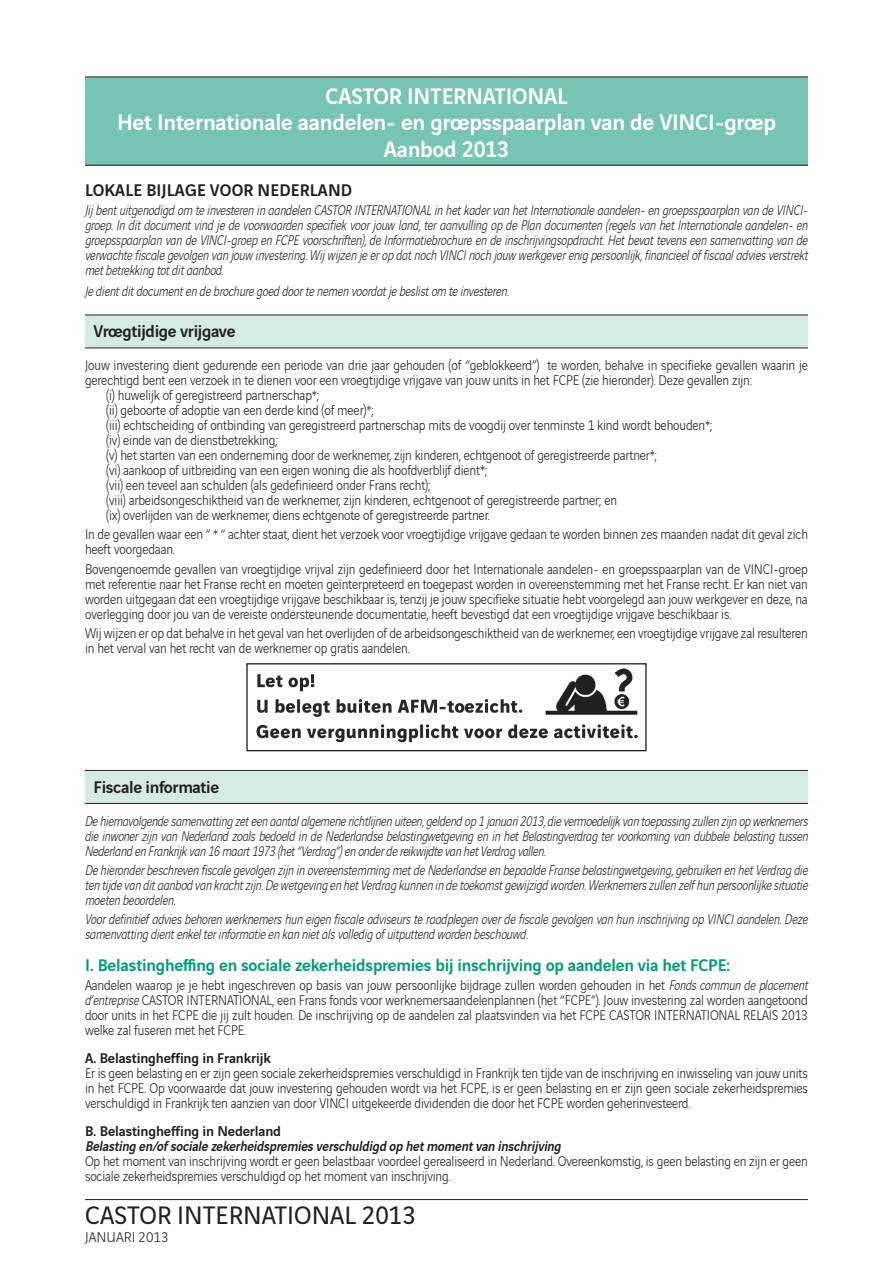
<style>
.page{position:relative;width:893px;height:1263px;background:#fff}
.page>*{position:absolute;margin:0;border:0;box-sizing:border-box;transform-origin:0 0}
.t1{font:27px "Vinci Sans";color:#231f20}
.t2{font:500 24px/26.4px "Vinci Sans";letter-spacing:-.01em;color:#fff;text-align:center}
.t3{font:500 18px "Vinci Sans";letter-spacing:-.01em;color:#009b7a}
.t4{font:500 18px "Vinci Sans";letter-spacing:-.02em;color:#231f20}
.t5{font:500 18px "Vinci Sans";letter-spacing:.01em;color:#231f20}
.t6{font:300 15px/15px "Vinci Sans";letter-spacing:-.01em;color:#231f20;scale:.9 1}
.t7{font:italic 300 15px/15px "Vinci Sans";letter-spacing:-.01em;color:#231f20;text-align:justify;scale:.9 1}
.t8{font:italic 500 15px "Vinci Sans";color:#231f20;scale:.9 1}
.t9{font:500 15px "Vinci Sans";letter-spacing:-.01em;color:#231f20}
.t10{font:300 15px "Vinci Sans";letter-spacing:-.01em;color:#231f20}
.s1{font-style:italic}
</style>
<div class="page">
<hr style="left:85px;top:1199px;width:723px;height:1px;background:#231f20">
<div style="left:85px;top:77px;width:723px;height:88px;background:#77c3b4"></div>
<hr style="left:85px;top:77px;width:723px;height:1px;background:#231f20">
<hr style="left:85px;top:165px;width:723px;height:1px;background:#231f20">
<div style="left:85px;top:315px;width:723px;height:33px;background:#d4eae5"></div>
<hr style="left:85px;top:315px;width:723px;height:1px;background:#231f20">
<hr style="left:85px;top:348px;width:723px;height:1px;background:#231f20">
<img style="left:256px;top:668px;width:382px;height:75px">
<div style="left:246px;top:663px;width:401px;height:88px;border:1px solid #231f20"></div>
<div style="left:85px;top:770px;width:723px;height:33px;background:#d4eae5"></div>
<hr style="left:85px;top:770px;width:723px;height:1px;background:#231f20">
<hr style="left:85px;top:803px;width:723px;height:1px;background:#231f20">
<h2 class="t2" style="left:117px;top:81px;width:660px">CASTOR INTERNATIONAL<br>Het Internationale aandelen- en groepsspaarplan van de VINCI-groep<br>Aanbod 2013</h2>
<p class="t5" style="left:85px;top:176px;width:137px">Lokale bijlage voor</p>
<p class="t4" style="left:258px;top:176px;width:44px">Nederlan</p>
<p class="t4" style="left:341px;top:176px;width:13px">d</p>
<p class="t7" style="left:85px;top:201px;width:805px">Jij bent uitgenodigd om te investeren in aandelen CASTOR INTERNATIONAL in het kader van het Internationale aandelen- en groepsspaarplan van de VINCI&shy;groep. In dit document vind je de voorwaarden specifiek voor jouw land, ter aanvulling op de Plan documenten (regels van het Internationale aandelen- en groepsspaarplan van de VINCI-groep en FCPE voorschriften), de Informatiebrochure en de inschrijvingsopdracht. Het bevat tevens een samenvatting van de verwachte fiscale gevolgen van jouw investering. Wij wijzen je er op dat noch VINCI noch jouw werkgever enig persoonlijk, financieel of fiscaal advies verstrekt met betrekking tot dit aanbod.</p>
<p class="t7" style="left:85px;top:282px;width:472px">Je dient dit document en de brochure goed door te nemen voordat je beslist om te investeren.</p>
<p class="t4" style="left:94px;top:317px;width:144px">Vroegtijdige vrijgave</p>
<p class="t6" style="left:85px;top:356px;width:805px">Jouw investering dient gedurende een periode van drie jaar gehouden (of “geblokkeerd”) te worden, behalve in specifieke gevallen waarin je</p>
<p class="t6" style="left:85px;top:371px;width:743px">gerechtigd bent een verzoek in te dienen voor een vroegtijdige vrijgave van jouw units in het FCPE (zie hieronder). Deze gevallen zijn:</p>
<p class="t6" style="left:106px;top:386px;width:238px">(i) huwelijk of geregistreerd partnerschap*;</p>
<p class="t6" style="left:106px;top:401px;width:299px">(ii) geboorte of adoptie van een derde kind (of meer)*;</p>
<p class="t6" style="left:106px;top:416px;width:675px">(iii) echtscheiding of ontbinding van geregistreerd partnerschap mits de voogdij over tenminste 1 kind wordt behouden*;</p>
<p class="t6" style="left:106px;top:431px;width:192px">(iv) einde van de dienstbetrekking;</p>
<p class="t6" style="left:106px;top:446px;width:614px">(v) het starten van een onderneming door de werknemer, zijn kinderen, echtgenoot of geregistreerde partner*;</p>
<p class="t6" style="left:106px;top:461px;width:425px">(vi) aankoop of uitbreiding van een eigen woning die als hoofdverblijf dient*;</p>
<p class="t6" style="left:106px;top:476px;width:362px">(vii) een teveel aan schulden (als gedefinieerd onder Frans recht);</p>
<p class="t6" style="left:106px;top:491px;width:569px">(viii) arbeidsongeschiktheid van de werknemer, zijn kinderen, echtgenoot of geregistreerde partner; en</p>
<p class="t6" style="left:106px;top:506px;width:427px">(ix) overlijden van de werknemer, diens echtgenote of geregistreerde partner.</p>
<p class="t6" style="left:85px;top:526px;width:805px">In de gevallen waar een “ * “ achter staat, dient het verzoek voor vroegtijdige vrijgave gedaan te worden binnen zes maanden nadat dit geval zich heeft voorgedaan.</p>
<p class="t6" style="left:85px;top:560px;width:805px;text-align:justify">Bovengenoemde gevallen van vroegtijdige vrijval zijn gedefinieerd door het Internationale aandelen- en groepsspaarplan van de VINCI-groep met referentie naar het Franse recht en moeten geïnterpreteerd en toegepast worden in overeenstemming met het Franse recht. Er kan niet van worden uitgegaan dat een vroegtijdige vrijgave beschikbaar is, tenzij je jouw specifieke situatie hebt voorgelegd aan jouw werkgever en deze, na overlegging door jou van de vereiste ondersteunende documentatie, heeft bevestigd dat een vroegtijdige vrijgave beschikbaar is.</p>
<p class="t6" style="left:85px;top:624px;width:805px">Wij wijzen er op dat behalve in het geval van het overlijden of de arbeidsongeschiktheid van de werknemer, een vroegtijdige vrijgave zal resulteren in het verval van het recht van de werknemer op gratis aandelen.</p>
<p class="t4" style="left:94px;top:773px;width:127px">Fiscale informatie</p>
<p class="t7" style="left:85px;top:812px;width:805px">De hiernavolgende samenvatting zet een aantal algemene richtlijnen uiteen, geldend op 1 januari 2013, die vermoedelijk van toepassing zullen zijn op werknemers die inwoner zijn van Nederland zoals bedoeld in de Nederlandse belastingwetgeving en in het Belastingverdrag ter voorkoming van dubbele belasting tussen Nederland en Frankrijk van 16 maart 1973 (het “Verdrag”) en onder de reikwijdte van het Verdrag vallen.</p>
<p class="t7" style="left:85px;top:861px;width:805px">De hieronder beschreven fiscale gevolgen zijn in overeenstemming met de Nederlandse en bepaalde Franse belastingwetgeving, gebruiken en het Verdrag die ten tijde van dit aanbod van kracht zijn. De wetgeving en het Verdrag kunnen in de toekomst gewijzigd worden. Werknemers zullen zelf hun persoonlijke situatie moeten beoordelen.</p>
<p class="t7" style="left:85px;top:910px;width:805px">Voor definitief advies behoren werknemers hun eigen fiscale adviseurs te raadplegen over de fiscale gevolgen van hun inschrijving op VINCI aandelen. Deze samenvatting dient enkel ter informatie en kan niet als volledig of uitputtend worden beschouwd.</p>
<p class="t3" style="left:85px;top:951px;width:647px">I. Belastingheffing en sociale zekerheidspremies bij inschrijving op aandelen via het FCPE:</p>
<p class="t6" style="left:85px;top:977px;width:805px;text-align:justify">Aandelen waarop je je hebt ingeschreven op basis van jouw persoonlijke bijdrage zullen worden gehouden in het <span class="s1">Fonds commun de placement d’entreprise</span> CASTOR INTERNATIONAL, een Frans fonds voor werknemersaandelenplannen (het “FCPE”). Jouw investering zal worden aangetoond door units in het FCPE die jij zult houden. De inschrijving op de aandelen zal plaatsvinden via het FCPE CASTOR INTERNATIONAL RELAIS 2013 welke zal fuseren met het FCPE.</p>
<p class="t9" style="left:85px;top:1046px;width:187px">A. Belastingheffing in Frankrijk</p>
<p class="t6" style="left:85px;top:1064px;width:805px;text-align:justify">Er is geen belasting en er zijn geen sociale zekerheidspremies verschuldigd in Frankrijk ten tijde van de inschrijving en inwisseling van jouw units in het FCPE. Op voorwaarde dat jouw investering gehouden wordt via het FCPE, is er geen belasting en er zijn geen sociale zekerheidspremies verschuldigd in Frankrijk ten aanzien van door VINCI uitgekeerde dividenden die door het FCPE worden geherinvesteerd.</p>
<p class="t9" style="left:85px;top:1119px;width:197px">B. Belastingheffing in Nederland</p>
<p class="t8" style="left:85px;top:1134px;width:534px">Belastingen/ofsocialezekerheidspremiesverschuldigdophetmomentvan inschrijving</p>
<p class="t6" style="left:85px;top:1152px;width:805px">Op het moment van inschrijving wordt er geen belastbaar voordeel gerealiseerd in Nederland. Overeenkomstig, is geen belasting en zijn er geen sociale zekerheidspremies verschuldigd op het moment van inschrijving.</p>
<h1 class="t1" style="left:85px;top:1195px;width:332px">CASTOR INTERNATIONAL 2013</h1>
<p class="t10" style="left:85px;top:1226px;width:85px">JANUARI 2013</p>
</div>
